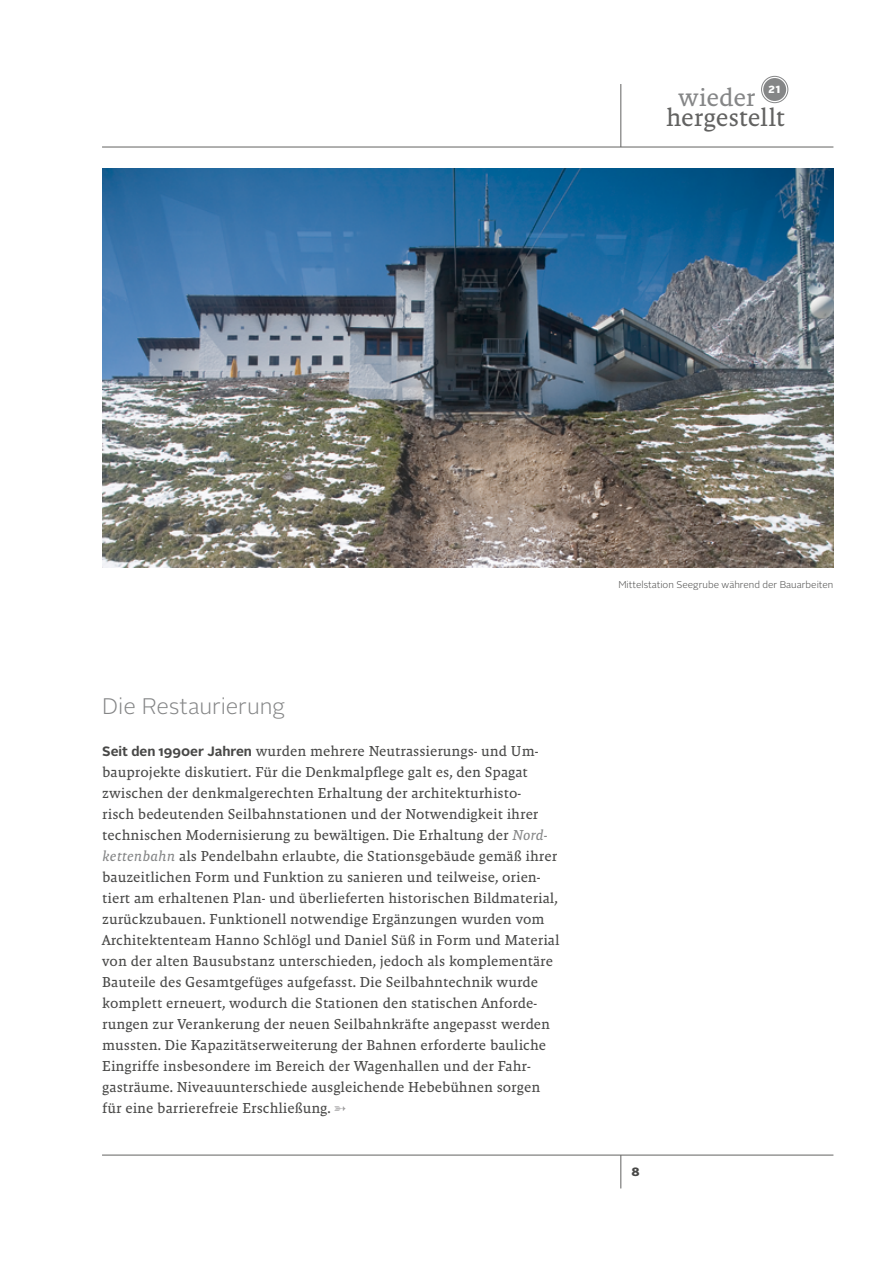
<style>
.page{position:relative;width:893px;height:1263px;background:#fff}
.page>*{position:absolute;margin:0;border:0;box-sizing:border-box;transform-origin:0 0}
.t1{font:25.65px "Malaga OT";letter-spacing:-.01em;color:#626261}
.t2{font:25.65px "Malaga OT";letter-spacing:-.015em;color:#858687}
.t3{font:300 22.5px "Alright Sans";letter-spacing:-.005em;color:#858687}
.t4{font:14.7px/21px "Malaga OT";color:#484847}
.t5{font:900 12px "Alright Sans";color:#484847}
.t6{font:900 10.35px "Alright Sans";color:#fff}
.t7{font:300 9.75px "Alright Sans";color:#484847}
.s1{font-family:"Alright Sans";font-weight:700;font-size:13.5px}
.s2{font-style:italic;color:#858687}
.s3{color:#979698}
</style>
<div class="page">
<hr style="left:102px;top:147px;width:731px;height:1px;background:#626261">
<hr style="left:102px;top:1155px;width:731px;height:1px;background:#626261">
<div style="left:763px;top:78px;width:23px;height:23px;background:#858687;border-radius:50%"></div>
<div style="left:761px;top:76px;width:27px;height:27px;border:1px solid #858687;border-radius:50%"></div>
<hr style="left:621px;top:84px;width:1px;height:63px;background:#626261">
<hr style="left:621px;top:1155px;width:1px;height:33px;background:#626261">
<img style="left:102px;top:168px;width:731px;height:399px">
<h1 class="t2" style="left:678px;top:83px;width:79px">wieder</h1>
<p class="t6" style="left:768px;top:82px;width:14px">21</p>
<h1 class="t1" style="left:666px;top:103px;width:120px">hergestellt</h1>
<h2 class="t3" style="left:102px;top:691px;width:184px">Die Restaurierung</h2>
<p class="t4" style="left:102px;top:740px;width:459px"><span class="s1">Seit den 1990er Jahren</span> wurden mehrere Neutrassierungs- und Um&shy;bauprojekte diskutiert. Für die Denkmalpflege galt es, den Spagat zwischen der denkmalgerechten Erhaltung der architekturhisto-<br>risch bedeutenden Seilbahnstationen und der Notwendigkeit ihrer technischen Modernisierung zu bewältigen. Die Erhaltung der <span class="s2">Nord&shy;kettenbahn</span> als Pendelbahn erlaubte, die Stationsgebäude gemäß ihrer bauzeitlichen Form und Funktion zu sanieren und teilweise, orien&shy;tiert am erhaltenen Plan- und überlieferten historischen Bildmaterial, zurückzubauen. Funktionell notwendige Ergänzungen wurden vom Architektenteam Hanno Schlögl und Daniel Süß in Form und Material von der alten Bausubstanz unterschieden, jedoch als komplementäre Bauteile des Gesamtgefüges aufgefasst. Die Seilbahntechnik wurde komplett erneuert, wodurch die Stationen den statischen Anforde&shy;rungen zur Verankerung der neuen Seilbahnkräfte angepasst werden mussten. Die Kapazitätserweiterung der Bahnen erforderte bauliche Eingriffe insbesondere im Bereich der Wagenhallen und der Fahr&shy;gasträume. Niveauunterschiede ausgleichende Hebebühnen sorgen für eine barrierefreie Erschließung. <span class="s3">➳</span></p>
<p class="t7" style="left:618px;top:578px;width:217px">Mittelstation Seegrube während der Bauarbeiten</p>
<p class="t5" style="left:631px;top:1163px;width:10px">8</p>
</div>
